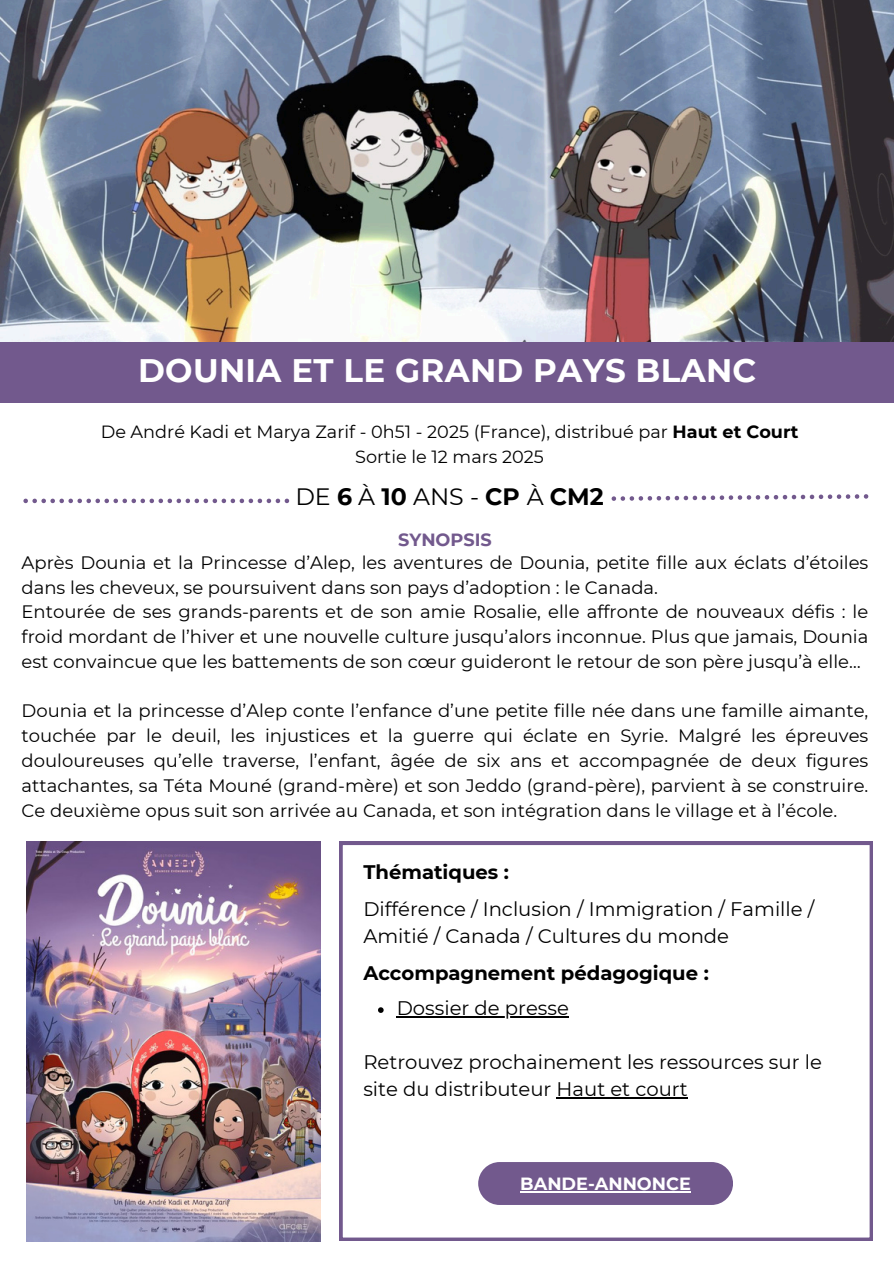
<style>
.page{position:relative;width:894px;height:1264px;background:#fff}
.page>*{position:absolute;margin:0;border:0;box-sizing:border-box;transform-origin:0 0}
.t1{font:700 32.55px "Montserrat";letter-spacing:.01em;color:#fff}
.t2{font:23.7px "Montserrat";color:#000}
.t3{font:19.65px/27px "Montserrat";color:#000}
.t4{font:700 19.65px "Montserrat";color:#000}
.t5{font:18px/24.8px "Montserrat";color:#000;text-align:justify}
.t6{font:17.7px "Montserrat";color:#000}
.t7{font:700 17.7px "Montserrat";color:#fff}
.t8{font:700 17.7px "Montserrat";color:#72598d}
.s1{font-weight:700}
</style>
<div class="page">
<img style="left:0;top:0;width:893px;height:342px">
<div style="left:0;top:342px;width:893px;height:60px;background:#72598d"></div>
<img style="left:26px;top:841px;width:294px;height:400px">
<svg style="left:339px;top:841px;width:533px;height:399px"></svg>
<svg style="left:23px;top:498px;width:266px;height:5px"></svg>
<svg style="left:611px;top:494px;width:257px;height:7px"></svg>
<div style="left:478px;top:1161px;width:254px;height:43px;background:#72598d;border-radius:21px"></div>
<hr style="left:520px;top:1191px;width:170px;height:1px;background:#fff">
<svg style="left:378px;top:1007px;width:5px;height:5px"></svg>
<hr style="left:396px;top:1016px;width:172px;height:1px;background:#000">
<hr style="left:556px;top:1097px;width:131px;height:1px;background:#000">
<p class="t1" style="left:138px;top:351px;width:619px">DOUNIA ET LE GRAND PAYS BLANC</p>
<h2 class="t6" style="left:101px;top:421px;width:699px">De André Kadi et Marya Zarif - 0h51 - 2025 (France), distribué par <span class="s1">Haut et Court</span></h2>
<p class="t6" style="left:355px;top:445px;width:190px">Sortie le 12 mars 2025</p>
<p class="t2" style="left:295px;top:482px;width:310px">DE<span class="s1">6</span>À<span class="s1">10</span>ANS-<span class="s1">CP</span>À<span class="s1">CM2</span></p>
<p class="t8" style="left:398px;top:529px;width:95px">SYNOPSIS</p>
<h1 class="t5" style="left:22px;top:550px;width:848px">Après Dounia et la Princesse d’Alep, les aventures de Dounia, petite fille aux éclats d’étoiles dans les cheveux, se poursuivent dans son pays d’adoption : le Canada.</h1>
<p class="t5" style="left:22px;top:599px;width:848px">Entourée de ses grands-parents et de son amie Rosalie, elle affronte de nouveaux défis : le froid mordant de l’hiver et une nouvelle culture jusqu’alors inconnue. Plus que jamais, Dounia est convaincue que les battements de son cœur guideront le retour de son père jusqu’à elle…</p>
<p class="t5" style="left:22px;top:698px;width:848px">Dounia et la princesse d’Alep conte l’enfance d’une petite fille née dans une famille aimante, touchée par le deuil, les injustices et la guerre qui éclate en Syrie. Malgré les épreuves douloureuses qu’elle traverse, l’enfant, âgée de six ans et accompagnée de deux figures attachantes, sa Téta Mouné (grand-mère) et son Jeddo (grand-père), parvient à se construire.<br>Ce deuxième opus suit son arrivée au Canada, et son intégration dans le village et à l’école.</p>
<p class="t4" style="left:363px;top:860px;width:147px">Thématiques :</p>
<p class="t3" style="left:363px;top:895px;width:452px">Différence / Inclusion / Immigration / Famille /<br>Amitié / Canada / Cultures du monde</p>
<p class="t4" style="left:363px;top:961px;width:347px">Accompagnement pédagogique :</p>
<p class="t3" style="left:396px;top:994px;width:174px">Dossier de presse</p>
<h4 class="t3" style="left:363px;top:1048px;width:460px">Retrouvez prochainement les ressources sur le site du distributeur Haut et court</h4>
<p class="t7" style="left:520px;top:1172px;width:172px">BANDE-ANNONCE</p>
</div>
